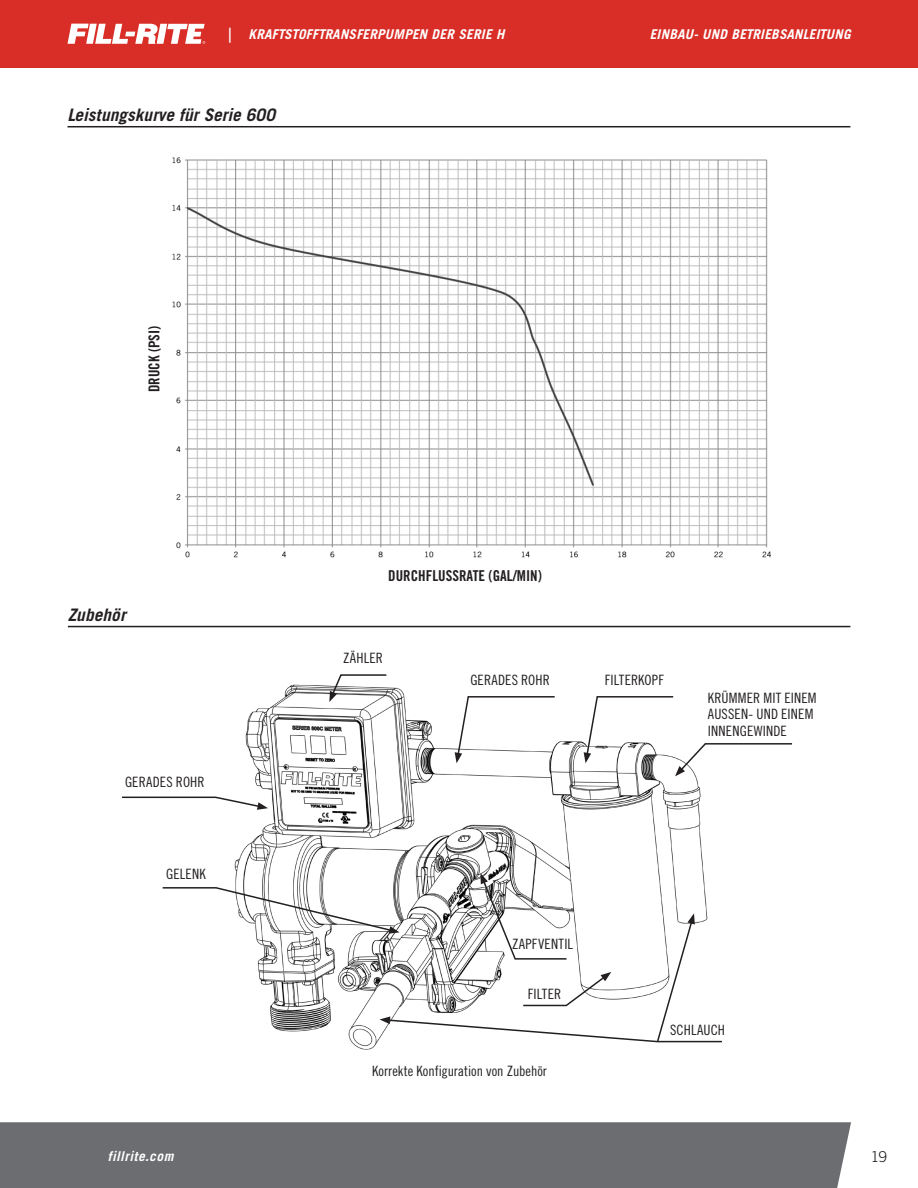
<style>
.page{position:relative;width:918px;height:1188px;background:#fff}
.page>*{position:absolute;margin:0;border:0;box-sizing:border-box;transform-origin:0 0}
.t1{font:italic 700 17.25px "Trade Gothic LT Std";letter-spacing:.005em;color:#231f20}
.caption_type{font:15px "Trade Gothic LT Std Bd Cn 20";color:#231f20}
.Page_Number{font:300 15px "Trade Gothic LT Std";color:#231f20}
.t2{font:14.25px/16.5px "Trade Gothic LT Std Cn 18";letter-spacing:.01em;color:#231f20}
.t3{font:italic 700 13.5px "Trade Gothic LT Std";letter-spacing:.02em;color:#fff}
</style>
<div class="page">
<div style="left:0;top:1122px;width:851px;height:66px;background:#6c6d70"></div>
<div style="left:0;top:0;width:918px;height:68px;background:#d92d27"></div>
<svg style="left:67px;top:24px;width:138px;height:20px"></svg>
<img style="left:234px;top:684px;width:470px;height:366px">
<hr style="left:68px;top:126px;width:782px;height:1px;background:#231f20">
<img style="left:172px;top:157px;width:599px;height:401px">
<svg style="left:329px;top:674px;width:59px;height:28px"></svg>
<svg style="left:455px;top:695px;width:101px;height:68px"></svg>
<svg style="left:122px;top:796px;width:146px;height:14px"></svg>
<hr style="left:68px;top:626px;width:782px;height:1px;background:#231f20">
<svg style="left:162px;top:873px;width:560px;height:170px"></svg>
<svg style="left:584px;top:695px;width:209px;height:81px"></svg>
<div style="left:285px;top:812px;width:31px;height:11px;background:#fff"></div>
<p class="t3" style="left:226px;top:26px;width:280px">| KRAFTSTOFFTRANSFERPUMPEN DER SERIE H</p>
<p class="t3" style="left:650px;top:26px;width:202px">EINBAU- UND BETRIEBSANLEITUNG</p>
<p class="t1" style="left:68px;top:104px;width:209px">Leistungskurve für Serie 600</p>
<p class="caption_type" style="left:145px;top:392px;width:68px;rotate:-90deg">DRUCK (PSI)</p>
<p class="t1" style="left:68px;top:604px;width:59px">Zubehör</p>
<p class="t2" style="left:125px;top:774px;width:81px">GERADES ROHR</p>
<p class="t2" style="left:166px;top:866px;width:41px">GELENK</p>
<p class="t3" style="left:108px;top:1147px;width:67px">fillrite.com</p>
<p class="caption_type" style="left:388px;top:566px;width:155px">DURCHFLUSSRATE (GAL/MIN)</p>
<p class="t2" style="left:343px;top:649px;width:41px">ZÄHLER</p>
<p class="t2" style="left:470px;top:672px;width:81px">GERADES ROHR</p>
<p class="t2" style="left:605px;top:672px;width:61px">FILTERKOPF</p>
<p class="t2" style="left:708px;top:689px;width:110px">KRÜMMER MIT EINEM<br>AUSSEN- UND EINEM<br>INNENGEWINDE</p>
<p class="t2" style="left:512px;top:936px;width:63px">ZAPFVENTIL</p>
<p class="t2" style="left:528px;top:986px;width:35px">FILTER</p>
<p class="t2" style="left:372px;top:1063px;width:176px">Korrekte Konfiguration von Zubehör</p>
<p class="t2" style="left:670px;top:1022px;width:56px">SCHLAUCH</p>
<p class="Page_Number" style="left:871px;top:1147px;width:18px">19</p>
</div>
